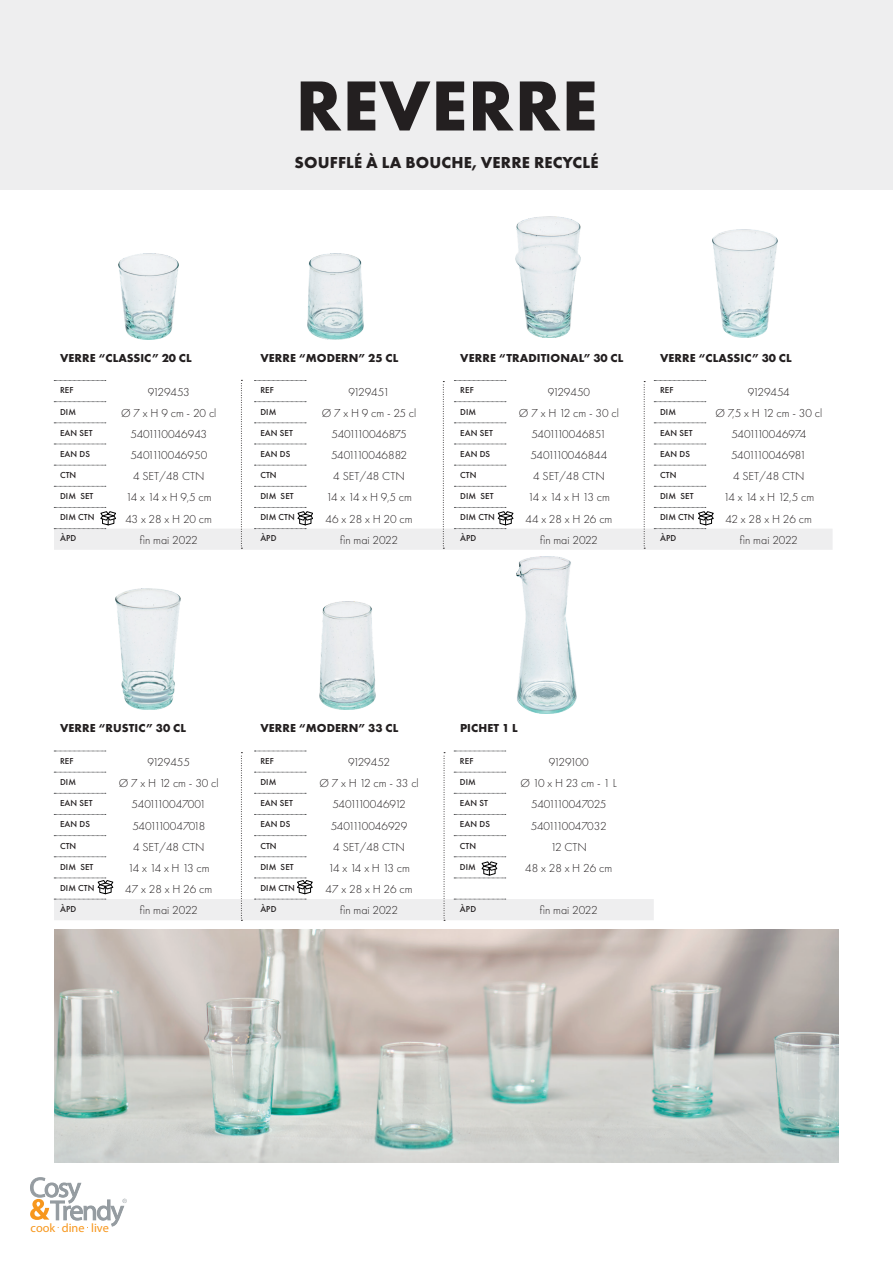
<style>
.page{position:relative;width:893px;height:1263px;background:#fff}
.page>*{position:absolute;margin:0;border:0;box-sizing:border-box;transform-origin:0 0}
.t1{font:700 73.5px "Futura PT";letter-spacing:.01em;color:#231f20}
.t2{font:700 16.5px "Futura PT";letter-spacing:.01em;color:#231f20}
.t3{font:12.3px "Myriad Pro";color:#f7971d}
.t4{font:300 12px "Futura PT";color:#231f20}
.t5{font:700 12px "Futura PT";letter-spacing:.01em;color:#231f20}
.t6{font:300 12px "Futura PT";letter-spacing:-.02em;color:#231f20}
.t7{font:300 12px "Futura PT";letter-spacing:-.035em;color:#231f20}
.t8{font:300 12px "Futura PT";letter-spacing:-.055em;color:#231f20}
.t9{font:300 12px "Futura PT";letter-spacing:-.075em;color:#231f20}
.t10{font:300 12px "Futura PT";letter-spacing:-.045em;color:#231f20}
.t11{font:300 12px "Futura PT";letter-spacing:-.095em;color:#231f20}
.t12{font:300 12px "Futura PT";letter-spacing:-.03em;color:#231f20}
.t13{font:300 12px "Futura PT";letter-spacing:-.05em;color:#231f20}
.t14{font:300 12px "Futura PT";letter-spacing:-.12em;color:#231f20}
.t15{font:500 9px "Futura PT";letter-spacing:.01em;color:#231f20}
</style>
<div class="page">
<div style="left:0;top:0;width:893px;height:189px;background:#eeeeef"></div>
<svg style="left:30px;top:1177px;width:97px;height:51px"></svg>
<img style="left:54px;top:929px;width:785px;height:233px">
<img style="left:308px;top:254px;width:56px;height:85px">
<img style="left:515px;top:217px;width:66px;height:121px">
<img style="left:712px;top:230px;width:66px;height:108px">
<img style="left:319px;top:601px;width:57px;height:108px">
<img style="left:116px;top:588px;width:64px;height:121px">
<img style="left:516px;top:556px;width:60px;height:158px">
<img style="left:118px;top:254px;width:60px;height:85px">
<svg style="left:54px;top:751px;width:600px;height:170px"></svg>
<svg style="left:54px;top:380px;width:779px;height:170px"></svg>
<h1 class="t1" style="left:296px;top:59px;width:303px">REVERRE</h1>
<h2 class="t2" style="left:295px;top:152px;width:305px">SOUFFLÉ À LA BOUCHE, VERRE RECYCLÉ</h2>
<p class="t5" style="left:60px;top:350px;width:133px">VERRE “CLASSIC” 20 CL</p>
<p class="t5" style="left:260px;top:350px;width:140px">VERRE “MODERN” 25 CL</p>
<p class="t5" style="left:460px;top:350px;width:165px">VERRE “TRADITIONAL” 30 CL</p>
<p class="t5" style="left:660px;top:350px;width:133px">VERRE “CLASSIC” 30 CL</p>
<p class="t15" style="left:60px;top:385px;width:15px">REF</p>
<p class="t6" style="left:148px;top:385px;width:44px">9129453</p>
<p class="t15" style="left:260px;top:385px;width:15px">REF</p>
<p class="t8" style="left:348px;top:385px;width:43px">9129451</p>
<p class="t15" style="left:460px;top:385px;width:15px">REF</p>
<p class="t4" style="left:548px;top:385px;width:44px">9129450</p>
<p class="t15" style="left:660px;top:385px;width:15px">REF</p>
<p class="t6" style="left:748px;top:385px;width:44px">9129454</p>
<p class="t15" style="left:60px;top:406px;width:18px">DIM</p>
<p class="t4" style="left:121px;top:406px;width:97px">Ø 7 x H 9 cm - 20 cl</p>
<p class="t15" style="left:260px;top:406px;width:18px">DIM</p>
<p class="t4" style="left:322px;top:406px;width:96px">Ø 7 x H 9 cm - 25 cl</p>
<p class="t15" style="left:460px;top:406px;width:18px">DIM</p>
<p class="t4" style="left:519px;top:406px;width:101px">Ø 7 x H 12 cm - 30 cl</p>
<p class="t15" style="left:660px;top:406px;width:18px">DIM</p>
<p class="t4" style="left:715px;top:406px;width:108px">Ø 7,5 x H 12 cm - 30 cl</p>
<p class="t15" style="left:60px;top:427px;width:34px">EAN SET</p>
<p class="t6" style="left:131px;top:427px;width:78px">5401110046943</p>
<p class="t15" style="left:260px;top:427px;width:34px">EAN SET</p>
<p class="t13" style="left:332px;top:427px;width:77px">5401110046875</p>
<p class="t15" style="left:460px;top:427px;width:34px">EAN SET</p>
<p class="t7" style="left:531px;top:427px;width:77px">5401110046851</p>
<p class="t15" style="left:660px;top:427px;width:34px">EAN SET</p>
<p class="t7" style="left:731px;top:427px;width:76px">5401110046974</p>
<p class="t15" style="left:60px;top:448px;width:32px">EAN DS</p>
<p class="t4" style="left:130px;top:448px;width:78px">5401110046950</p>
<p class="t15" style="left:260px;top:448px;width:32px">EAN DS</p>
<p class="t6" style="left:331px;top:448px;width:78px">5401110046882</p>
<p class="t15" style="left:460px;top:448px;width:32px">EAN DS</p>
<p class="t4" style="left:530px;top:448px;width:78px">5401110046844</p>
<p class="t15" style="left:660px;top:448px;width:32px">EAN DS</p>
<p class="t6" style="left:731px;top:448px;width:77px">5401110046981</p>
<p class="t15" style="left:60px;top:470px;width:18px">CTN</p>
<p class="t4" style="left:133px;top:469px;width:73px">4 SET/48 CTN</p>
<p class="t15" style="left:260px;top:470px;width:18px">CTN</p>
<p class="t4" style="left:333px;top:469px;width:73px">4 SET/48 CTN</p>
<p class="t15" style="left:460px;top:470px;width:18px">CTN</p>
<p class="t4" style="left:533px;top:469px;width:73px">4 SET/48 CTN</p>
<p class="t15" style="left:660px;top:470px;width:18px">CTN</p>
<p class="t4" style="left:733px;top:469px;width:73px">4 SET/48 CTN</p>
<p class="t15" style="left:60px;top:491px;width:35px">DIM SET</p>
<p class="t4" style="left:126px;top:491px;width:87px">14 x 14 x H 9,5 cm</p>
<p class="t15" style="left:260px;top:491px;width:35px">DIM SET</p>
<p class="t4" style="left:326px;top:491px;width:87px">14 x 14 x H 9,5 cm</p>
<p class="t15" style="left:460px;top:491px;width:35px">DIM SET</p>
<p class="t4" style="left:528px;top:491px;width:83px">14 x 14 x H 13 cm</p>
<p class="t15" style="left:660px;top:491px;width:35px">DIM SET</p>
<p class="t4" style="left:723px;top:491px;width:92px">14 x 14 x H 12,5 cm</p>
<p class="t15" style="left:60px;top:512px;width:36px">DIM CTN</p>
<p class="t4" style="left:126px;top:512px;width:88px">43 x 28 x H 20 cm</p>
<p class="t15" style="left:260px;top:512px;width:36px">DIM CTN</p>
<p class="t4" style="left:326px;top:512px;width:89px">46 x 28 x H 20 cm</p>
<p class="t15" style="left:460px;top:512px;width:36px">DIM CTN</p>
<p class="t4" style="left:525px;top:512px;width:89px">44 x 28 x H 26 cm</p>
<p class="t15" style="left:660px;top:512px;width:36px">DIM CTN</p>
<p class="t4" style="left:726px;top:512px;width:88px">42 x 28 x H 26 cm</p>
<p class="t15" style="left:60px;top:533px;width:18px">ÀPD</p>
<p class="t4" style="left:140px;top:533px;width:59px">fin mai 2022</p>
<p class="t15" style="left:260px;top:533px;width:18px">ÀPD</p>
<p class="t4" style="left:340px;top:533px;width:59px">fin mai 2022</p>
<p class="t15" style="left:460px;top:533px;width:18px">ÀPD</p>
<p class="t4" style="left:540px;top:533px;width:59px">fin mai 2022</p>
<p class="t15" style="left:660px;top:533px;width:18px">ÀPD</p>
<p class="t4" style="left:740px;top:533px;width:59px">fin mai 2022</p>
<p class="t5" style="left:60px;top:720px;width:127px">VERRE “RUSTIC” 30 CL</p>
<p class="t5" style="left:260px;top:720px;width:140px">VERRE “MODERN” 33 CL</p>
<p class="t5" style="left:460px;top:720px;width:59px">PICHET 1 L</p>
<p class="t15" style="left:60px;top:755px;width:15px">REF</p>
<p class="t4" style="left:148px;top:755px;width:44px">9129455</p>
<p class="t15" style="left:260px;top:755px;width:15px">REF</p>
<p class="t6" style="left:348px;top:755px;width:44px">9129452</p>
<p class="t15" style="left:460px;top:755px;width:15px">REF</p>
<p class="t14" style="left:549px;top:755px;width:41px">9129100</p>
<p class="t15" style="left:60px;top:777px;width:18px">DIM</p>
<p class="t4" style="left:119px;top:776px;width:101px">Ø 7 x H 12 cm - 30 cl</p>
<p class="t15" style="left:260px;top:777px;width:18px">DIM</p>
<p class="t4" style="left:319px;top:776px;width:101px">Ø 7 x H 12 cm - 33 cl</p>
<p class="t15" style="left:460px;top:777px;width:18px">DIM</p>
<p class="t4" style="left:520px;top:776px;width:98px">Ø 10 x H 23 cm - 1 L</p>
<p class="t15" style="left:60px;top:798px;width:34px">EAN SET</p>
<p class="t8" style="left:132px;top:798px;width:76px">5401110047001</p>
<p class="t15" style="left:260px;top:798px;width:34px">EAN SET</p>
<p class="t9" style="left:332px;top:798px;width:75px">5401110046912</p>
<p class="t15" style="left:460px;top:798px;width:29px">EAN ST</p>
<p class="t10" style="left:531px;top:798px;width:76px">5401110047025</p>
<p class="t15" style="left:60px;top:819px;width:32px">EAN DS</p>
<p class="t11" style="left:132px;top:819px;width:74px">5401110047018</p>
<p class="t15" style="left:260px;top:819px;width:32px">EAN DS</p>
<p class="t6" style="left:331px;top:819px;width:78px">5401110046929</p>
<p class="t15" style="left:460px;top:819px;width:32px">EAN DS</p>
<p class="t12" style="left:531px;top:819px;width:77px">5401110047032</p>
<p class="t15" style="left:60px;top:840px;width:18px">CTN</p>
<p class="t4" style="left:133px;top:840px;width:73px">4 SET/48 CTN</p>
<p class="t15" style="left:260px;top:840px;width:18px">CTN</p>
<p class="t4" style="left:333px;top:840px;width:73px">4 SET/48 CTN</p>
<p class="t15" style="left:460px;top:840px;width:18px">CTN</p>
<p class="t4" style="left:550px;top:840px;width:38px">12 CTN</p>
<p class="t15" style="left:60px;top:861px;width:35px">DIM SET</p>
<p class="t4" style="left:128px;top:861px;width:83px">14 x 14 x H 13 cm</p>
<p class="t15" style="left:260px;top:861px;width:35px">DIM SET</p>
<p class="t4" style="left:328px;top:861px;width:83px">14 x 14 x H 13 cm</p>
<p class="t15" style="left:460px;top:861px;width:18px">DIM</p>
<p class="t4" style="left:525px;top:861px;width:89px">48 x 28 x H 26 cm</p>
<p class="t15" style="left:60px;top:882px;width:36px">DIM CTN</p>
<p class="t4" style="left:125px;top:882px;width:89px">47 x 28 x H 26 cm</p>
<p class="t15" style="left:260px;top:882px;width:36px">DIM CTN</p>
<p class="t4" style="left:326px;top:882px;width:89px">47 x 28 x H 26 cm</p>
<p class="t15" style="left:60px;top:903px;width:18px">ÀPD</p>
<p class="t4" style="left:140px;top:903px;width:59px">fin mai 2022</p>
<p class="t15" style="left:260px;top:903px;width:18px">ÀPD</p>
<p class="t4" style="left:340px;top:903px;width:59px">fin mai 2022</p>
<p class="t15" style="left:460px;top:903px;width:18px">ÀPD</p>
<p class="t4" style="left:540px;top:903px;width:59px">fin mai 2022</p>
<p class="t3" style="left:31px;top:1220px;width:80px">cook dine live</p>
</div>
